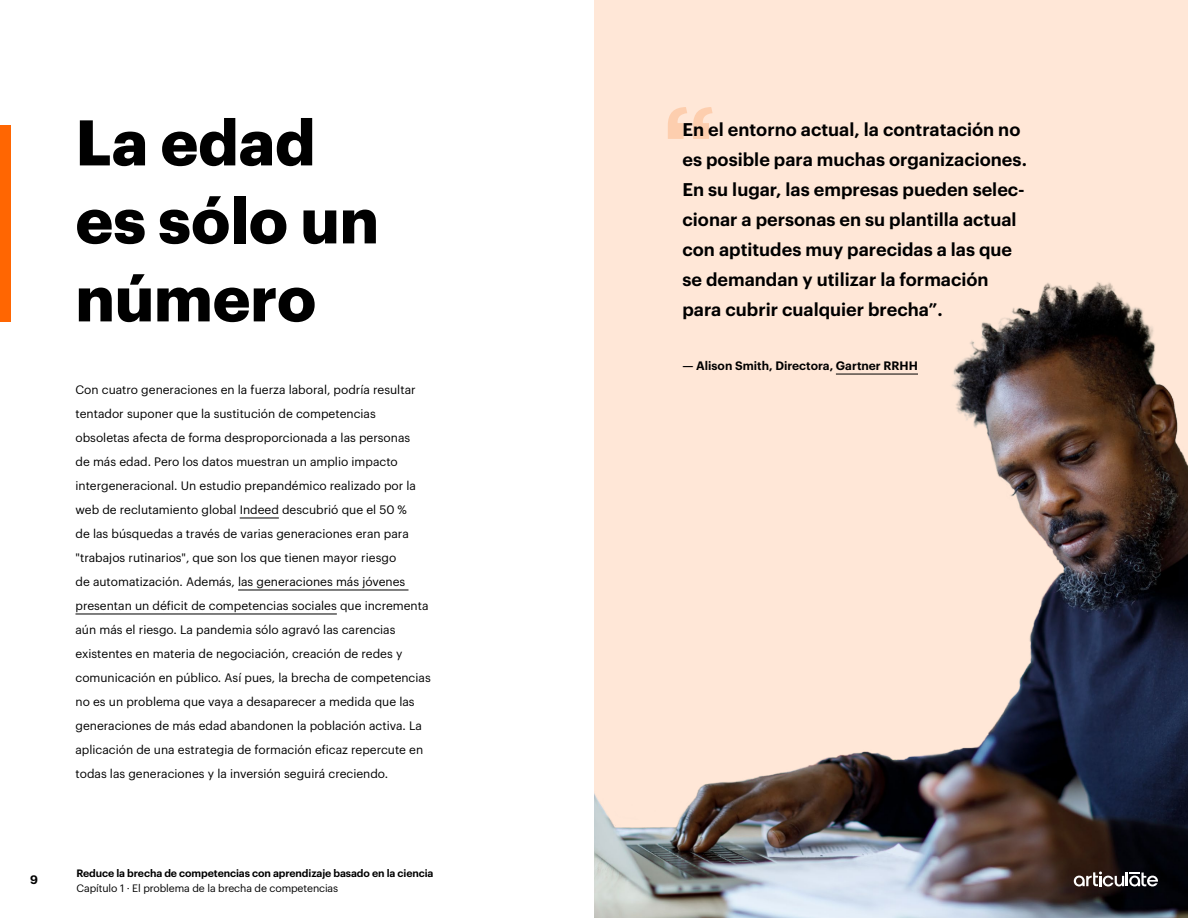
<style>
.page{position:relative;width:1188px;height:918px;background:#fff}
.page>*{position:absolute;margin:0;border:0;box-sizing:border-box;transform-origin:0 0}
.t1{font:700 97.5px "Gotham S Sm";color:#fdceae}
.t2{font:700 63px/78px "Graphik";color:#000}
.t3{font:600 18px/30px "Graphik";color:#000}
.t4{font:12px/24px "Graphik";color:#000}
.t5{font:600 12px "Graphik";color:#000}
.t6{font:600 10.5px "Graphik";letter-spacing:-.01em;color:#000}
.t7{font:10.5px "Graphik";letter-spacing:-.01em;color:#000}
</style>
<div class="page">
<div style="left:0;top:125px;width:11px;height:196px;background:#ff6602"></div>
<hr style="left:240px;top:518px;width:39px;height:1px;background:#000">
<hr style="left:238px;top:590px;width:171px;height:1px;background:#000">
<hr style="left:75px;top:614px;width:262px;height:1px;background:#000">
<div style="left:594px;top:0;width:594px;height:918px;background:#ffe7d7"></div>
<img style="left:594px;top:282px;width:594px;height:636px">
<hr style="left:836px;top:374px;width:82px;height:1px;background:#000">
<svg style="left:1074px;top:872px;width:84px;height:14px"></svg>
<p class="t5" style="left:30px;top:871px;width:9px">9</p>
<h2 class="t2" style="left:75px;top:98px;width:305px">La edad es sólo un número</h2>
<p class="t4" style="left:75px;top:377px;width:357px">Con cuatro generaciones en la fuerza laboral, podría resultar tentador suponer que la sustitución de competencias obsoletas afecta de forma desproporcionada a las personas<br>de más edad. Pero los datos muestran un amplio impacto intergeneracional. Un estudio prepandémico realizado por la web de reclutamiento global Indeed descubrió que el 50 %<br>de las búsquedas a través de varias generaciones eran para "trabajos rutinarios", que son los que tienen mayor riesgo<br>de automatización. Además, las generaciones más jóvenes presentan un déficit de competencias sociales que incrementa aún más el riesgo. La pandemia sólo agravó las carencias existentes en materia de negociación, creación de redes y comunicación en público. Así pues, la brecha de competencias no es un problema que vaya a desaparecer a medida que las generaciones de más edad abandonen la población activa. La aplicación de una estrategia de formación eficaz repercute en todas las generaciones y la inversión seguirá creciendo.</p>
<p class="t6" style="left:76px;top:865px;width:359px">Reduce la brecha de competencias con aprendizaje basado en la ciencia</p>
<p class="t7" style="left:76px;top:880px;width:263px">Capítulo 1 · El problema de la brecha de competencias</p>
<h1 class="t1" style="left:662px;top:76px;width:56px">“</h1>
<p class="t3" style="left:682px;top:113px;width:346px">En el entorno actual, la contratación no es posible para muchas organizaciones.<br>En su lugar, las empresas pueden selec&shy;cionar a personas en su plantilla actual con aptitudes muy parecidas a las que se demandan y utilizar la formación para cubrir cualquier brecha”.</p>
<p class="t5" style="left:682px;top:357px;width:237px">— Alison Smith, Directora, Gartner RRHH</p>
</div>
